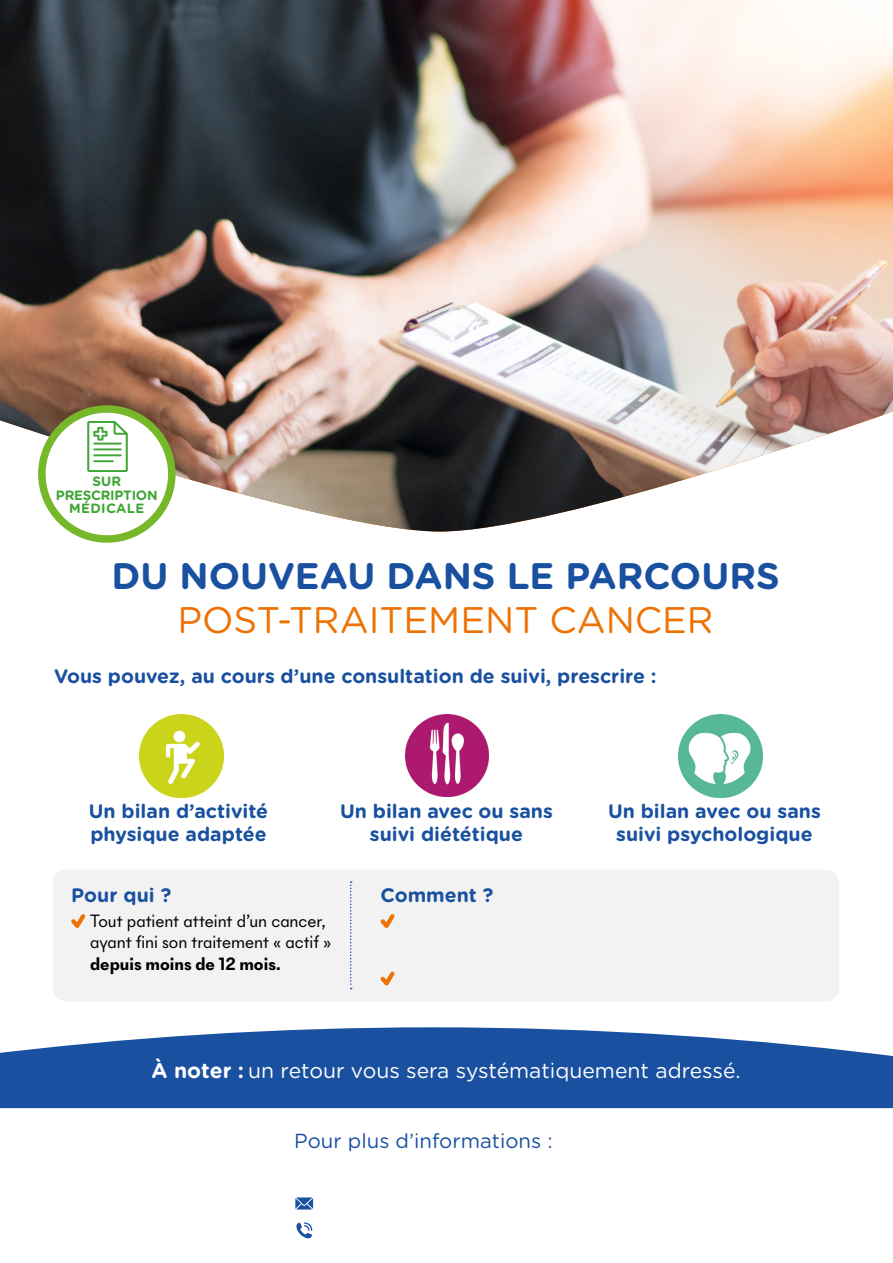
<style>
.page{position:relative;width:893px;height:1263px;background:#fff}
.page>*{position:absolute;margin:0;border:0;box-sizing:border-box;transform-origin:0 0}
.t1{font:700 37.05px "Gotham Rounded";color:#1951a0}
.t2{font:37.05px "Gotham Rounded";color:#ee7203}
.t3{font:21.15px "Gotham Rounded";color:#fff}
.t4{font:20.4px "Gotham Rounded";color:#1951a0}
.t5{font:700 19.5px/23.4px "Gotham Rounded";color:#1951a0;text-align:center}
.t6{font:17.85px/21.5px "New Paris Skyline";letter-spacing:-.005em;color:#000}
.t7{font:700 17.85px "New Paris Skyline";color:#000}
.t8{font:700 13.5px/13.4px "Gotham Rounded";letter-spacing:-.02em;color:#3fa535;text-align:center}
.s1{font-weight:700}
</style>
<div class="page">
<img style="left:0;top:0;width:893px;height:531px">
<svg style="left:0;top:1027px;width:893px;height:81px;fill:#1951a0"></svg>
<img style="left:406px;top:714px;width:82px;height:83px">
<img style="left:140px;top:714px;width:84px;height:84px">
<img style="left:679px;top:714px;width:84px;height:84px">
<div style="left:53px;top:870px;width:786px;height:131px;background:#f2f2f2;border-radius:13px"></div>
<svg style="left:380px;top:914px;width:15px;height:14px"></svg>
<svg style="left:380px;top:971px;width:15px;height:15px"></svg>
<svg style="left:71px;top:914px;width:15px;height:14px"></svg>
<svg style="left:296px;top:1222px;width:16px;height:17px"></svg>
<svg style="left:295px;top:1197px;width:18px;height:12px"></svg>
<svg style="left:350px;top:881px;width:2px;height:108px"></svg>
<div style="left:42px;top:409px;width:130px;height:130px;background:#fff;border-radius:50%"></div>
<div style="left:38px;top:405px;width:138px;height:138px;border:8px solid #76b82a;border-radius:50%"></div>
<svg style="left:87px;top:421px;width:41px;height:51px"></svg>
<p class="t8" style="left:56px;top:474px;width:103px">SUR<br>PRESCRIPTION<br>MÉDICALE</p>
<h1 class="t1" style="left:111px;top:549px;width:670px">DU NOUVEAU DANS LE PARCOURS</h1>
<h1 class="t2" style="left:178px;top:595px;width:538px">POST-TRAITEMENT CANCER</h1>
<p class="t5" style="left:54px;top:664px;width:604px">Vous pouvez, au cours d’une consultation de suivi, prescrire :</p>
<p class="t5" style="left:89px;top:799px;width:181px;text-align:left">Un bilan d’activité physique adaptée</p>
<p class="t5" style="left:340px;top:799px;width:214px">Un bilan avec ou sans suivi diététique</p>
<p class="t5" style="left:608px;top:799px;width:214px">Un bilan avec ou sans suivi psychologique</p>
<p class="t5" style="left:71px;top:882px;width:102px">Pour qui ?</p>
<p class="t5" style="left:381px;top:882px;width:114px">Comment ?</p>
<p class="t6" style="left:90px;top:910px;width:243px">Tout patient atteint d’un cancer, ayant fini son traitement « actif »</p>
<p class="t7" style="left:90px;top:952px;width:192px">depuis moins de 12 mois.</p>
<p class="t3" style="left:152px;top:1056px;width:590px"><span class="s1">À noter :</span> un retour vous sera systématiquement adressé.</p>
<p class="t4" style="left:294px;top:1126px;width:260px">Pour plus d’informations :</p>
</div>
